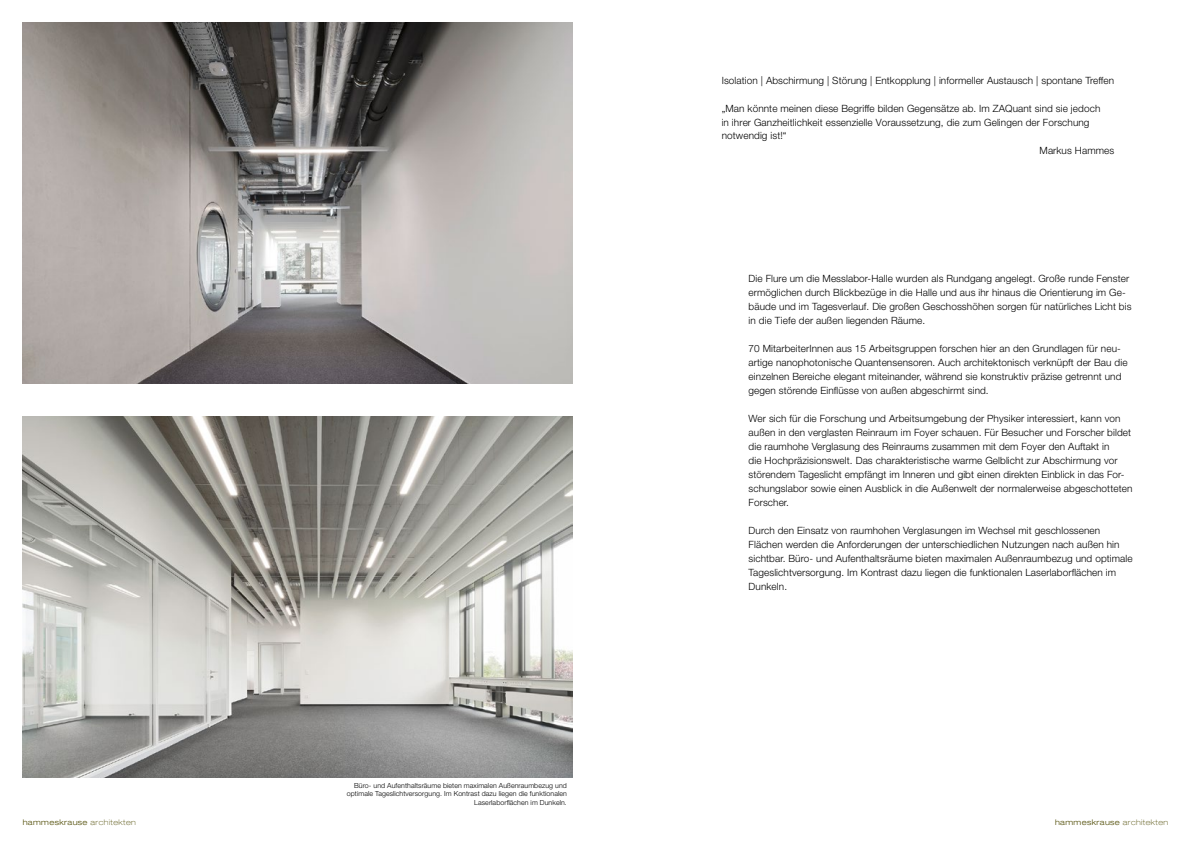
<style>
.page{position:relative;width:1191px;height:842px;background:#fff}
.page>*{position:absolute;margin:0;border:0;box-sizing:border-box;transform-origin:0 0}
.t1{font:300 10px/14px "Helvetica Neue LT Pro";letter-spacing:.01em;color:#000}
.t2{font:300 expanded 7.8px "Helvetica Neue LT Pro";letter-spacing:.05em;color:#4d4900}
.t3{font:300 7px/8.4px "Helvetica Neue LT Pro";letter-spacing:.01em;color:#000;text-align:right}
.s1{font-weight:100}
</style>
<div class="page">
<img style="left:23px;top:23px;width:550px;height:360px">
<img style="left:23px;top:417px;width:550px;height:360px">
<p class="t1" style="left:721px;top:73px;width:394px">Isolation | Abschirmung | Störung | Entkopplung | informeller Austausch | spontane Treffen</p>
<p class="t1" style="left:721px;top:101px;width:380px">„Man könnte meinen diese Begriffe bilden Gegensätze ab. Im ZAQuant sind sie jedoch</p>
<p class="t1" style="left:721px;top:115px;width:369px">in ihrer Ganzheitlichkeit essenzielle Voraussetzung, die zum Gelingen der Forschung</p>
<p class="t1" style="left:721px;top:129px;width:66px">notwendig ist!“</p>
<p class="t1" style="left:1039px;top:143px;width:76px">Markus Hammes</p>
<p class="t3" style="left:347px;top:781px;width:221px">Büro- und Aufenthaltsräume bieten maximalen Außenraumbezug und optimale Tageslichtversorgung. Im Kontrast dazu liegen die funktionalen<br>Laserlaborflächen im Dunkeln.</p>
<p class="t1" style="left:748px;top:271px;width:384px">Die Flure um die Messlabor-Halle wurden als Rundgang angelegt. Große runde Fenster ermöglichen durch Blickbezüge in die Halle und aus ihr hinaus die Orientierung im Ge&shy;bäude und im Tagesverlauf. Die großen Geschosshöhen sorgen für natürliches Licht bis in die Tiefe der außen liegenden Räume.</p>
<p class="t1" style="left:748px;top:341px;width:380px">70 MitarbeiterInnen aus 15 Arbeitsgruppen forschen hier an den Grundlagen für neu&shy;artige nanophotonische Quantensensoren. Auch architektonisch verknüpft der Bau die einzelnen Bereiche elegant miteinander, während sie konstruktiv präzise getrennt und gegen störende Einflüsse von außen abgeschirmt sind.</p>
<p class="t1" style="left:748px;top:411px;width:385px">Wer sich für die Forschung und Arbeitsumgebung der Physiker interessiert, kann von außen in den verglasten Reinraum im Foyer schauen. Für Besucher und Forscher bildet die raumhohe Verglasung des Reinraums zusammen mit dem Foyer den Auftakt in<br>die Hochpräzisionswelt. Das charakteristische warme Gelblicht zur Abschirmung vor störendem Tageslicht empfängt im Inneren und gibt einen direkten Einblick in das For&shy;schungslabor sowie einen Ausblick in die Außenwelt der normalerweise abgeschotteten Forscher.</p>
<p class="t1" style="left:748px;top:523px;width:385px">Durch den Einsatz von raumhohen Verglasungen im Wechsel mit geschlossenen Flächen werden die Anforderungen der unterschiedlichen Nutzungen nach außen hin sichtbar. Büro- und Aufenthaltsräume bieten maximalen Außenraumbezug und optimale Tageslichtversorgung. Im Kontrast dazu liegen die funktionalen Laserlaborflächen im Dunkeln.</p>
<p class="t2" style="left:23px;top:817px;width:115px">hammeskrause <span class="s1">architekten</span></p>
<p class="t2" style="left:1055px;top:817px;width:115px">hammeskrause <span class="s1">architekten</span></p>
</div>
